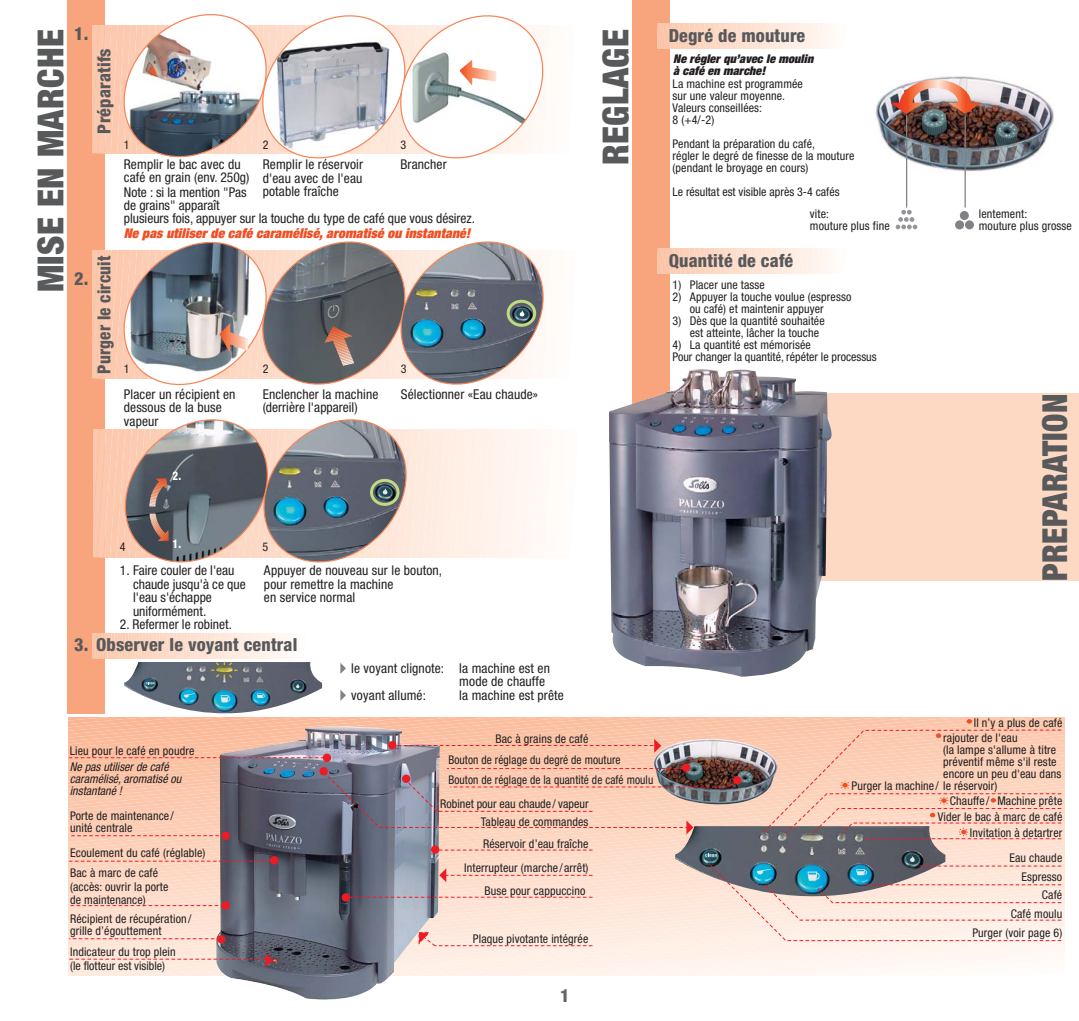
<style>
.page{position:relative;width:1079px;height:1021px;background:#fff}
.page>*{position:absolute;margin:0;border:0;box-sizing:border-box;transform-origin:0 0}
.t1{font:900 condensed 36px "Helvetica Neue";letter-spacing:.01em;color:#58595b}
.t2{font:900 condensed 34.5px "Helvetica Neue";letter-spacing:.01em;color:#58595b;scale:.95 1}
.t3{font:800 condensed 18px "Helvetica Neue";letter-spacing:.01em;color:#58595b}
.t4{font:800 condensed 18px "Helvetica Neue";letter-spacing:.01em;color:#58595b;scale:.95 1}
.t5{font:800 condensed 18px "Helvetica Neue";color:#636466}
.t6{font:condensed 13.5px/13.5px "Helvetica Neue";letter-spacing:.01em;color:#231f20}
.t7{font:italic 900 expanded 13.5px "Helvetica Neue";letter-spacing:.01em;color:#f04e23}
.t8{font:condensed 12px/12px "Helvetica Neue";letter-spacing:.01em;color:#231f20}
.t9{font:condensed 12px "Helvetica Neue";letter-spacing:.01em;color:#231f20;scale:.95 1}
.t10{font:italic condensed 12px/12px "Helvetica Neue";color:#231f20}
.t11{font:italic 900 expanded 12px/12px "Helvetica Neue";color:#231f20}
.t12{font:800 condensed 12px "Helvetica Neue";color:#fff;scale:.9 1}
</style>
<div class="page">
<div style="left:815px;top:393px;width:263px;height:188px;background:#fdd9c4"></div>
<div style="left:67px;top:0;width:38px;height:713px;background:#f8a57e"></div>
<div style="left:631px;top:0;width:38px;height:425px;background:#f8a57e"></div>
<svg style="left:895px;top:210px;width:22px;height:19px"></svg>
<svg style="left:954px;top:220px;width:9px;height:9px"></svg>
<div style="left:964px;top:220px;width:9px;height:9px;background:#808285;border-radius:50%"></div>
<div style="left:959px;top:211px;width:9px;height:9px;background:#808285;border-radius:50%"></div>
<svg style="left:657px;top:248px;width:176px;height:26px;background:#fde0d0"></svg>
<svg style="left:657px;top:23px;width:176px;height:26px;background:#fde0d0"></svg>
<img style="left:875px;top:76px;width:179px;height:98px">
<img style="left:216px;top:839px;width:223px;height:161px">
<img style="left:738px;top:839px;width:207px;height:14px">
<svg style="left:966px;top:80px;width:15px;height:34px"></svg>
<hr style="left:965px;top:80px;width:1px;height:34px;background:#f04e23">
<hr style="left:963px;top:80px;width:2px;height:34px;background:#f15829">
<hr style="left:961px;top:80px;width:2px;height:34px;background:#f26130">
<hr style="left:960px;top:80px;width:2px;height:34px;background:#f26b39">
<img style="left:892px;top:80px;width:68px;height:34px">
<hr style="left:891px;top:80px;width:1px;height:34px;background:#ed2224">
<hr style="left:890px;top:80px;width:1px;height:34px;background:#ed1c24">
<hr style="left:905px;top:115px;width:2px;height:92px;background:#808285">
<hr style="left:964px;top:114px;width:1px;height:93px;background:#808285">
<img style="left:609px;top:369px;width:222px;height:307px">
<svg style="left:340px;top:663px;width:6px;height:11px"></svg>
<svg style="left:324px;top:839px;width:414px;height:14px;background:#c0aaa5"></svg>
<svg style="left:92px;top:14px;width:452px;height:145px"></svg>
<svg style="left:68px;top:717px;width:993px;height:122px;background:#d8b2a4"></svg>
<svg style="left:92px;top:241px;width:454px;height:322px"></svg>
<svg style="left:340px;top:690px;width:6px;height:10px"></svg>
<svg style="left:69px;top:853px;width:995px;height:122px;background:#d3c4c0"></svg>
<img style="left:159px;top:662px;width:163px;height:51px">
<svg style="left:92px;top:633px;width:215px;height:69px"></svg>
<p class="t1" style="left:38px;top:292px;width:264px;rotate:-90deg">MISE EN MARCHE</p>
<p class="t3" style="left:74px;top:27px;width:16px">1.</p>
<p class="t3" style="left:97px;top:134px;width:86px;rotate:-90deg">Préparatifs</p>
<p class="t3" style="left:74px;top:272px;width:16px">2.</p>
<p class="t4" style="left:97px;top:374px;width:126px;rotate:-90deg">Purger le circuit</p>
<p class="t8" style="left:124px;top:140px;width:7px">1</p>
<p class="t8" style="left:263px;top:140px;width:7px">2</p>
<p class="t8" style="left:400px;top:140px;width:7px">3</p>
<p class="t6" style="left:124px;top:187px;width:353px;line-height:12.8px">Note : si la mention "Pas<br>de grains" apparaît<br>plusieurs fois, appuyer sur la touche du type de café que vous désirez.</p>
<p class="t6" style="left:124px;top:159px;width:127px;line-height:12.8px">Remplir le bac avec du café en grain (env. 250g)</p>
<p class="t6" style="left:263px;top:159px;width:102px;text-align:justify">Remplir le réservoir d'eau avec de l'eau potable fraîche</p>
<p class="t6" style="left:400px;top:159px;width:48px">Brancher</p>
<p class="t7" style="left:124px;top:228px;width:350px">Ne pas utiliser de café caramélisé,aromatisé ou instantané!</p>
<p class="t8" style="left:124px;top:364px;width:7px">1</p>
<p class="t8" style="left:263px;top:364px;width:7px">2</p>
<p class="t8" style="left:401px;top:364px;width:7px">3</p>
<p class="t6" style="left:124px;top:388px;width:113px">Placer un récipient en dessous de la buse vapeur</p>
<p class="t6" style="left:263px;top:388px;width:117px">Enclencher la machine (derrière l'appareil)</p>
<p class="t6" style="left:401px;top:388px;width:139px">Sélectionner «Eau chaude»</p>
<p class="t12" style="left:172px;top:472px;width:11px">2.</p>
<p class="t12" style="left:172px;top:539px;width:11px">1.</p>
<p class="t8" style="left:120px;top:542px;width:7px">4</p>
<p class="t8" style="left:262px;top:542px;width:7px">5</p>
<p class="t6" style="left:133px;top:565px;width:114px;text-indent:-13px">1. Faire couler de l'eau chaude jusqu'à ce que l'eau s'échappe uniformément.</p>
<p class="t6" style="left:120px;top:619px;width:113px">2. Refermer le robinet.</p>
<p class="t6" style="left:264px;top:565px;width:180px">Appuyer de nouveau sur le bouton, pour remettre la machine<br>en service normal</p>
<p class="t3" style="left:74px;top:638px;width:225px">3. Observer le voyant central</p>
<p class="t6" style="left:351px;top:662px;width:200px">le voyant clignote: la machine est en</p>
<p class="t6" style="left:459px;top:675px;width:87px">mode de chauffe</p>
<p class="t6" style="left:351px;top:689px;width:76px">voyant allumé:</p>
<p class="t6" style="left:459px;top:689px;width:106px">la machine est prête</p>
<p class="t1" style="left:602px;top:165px;width:137px;rotate:-90deg">REGLAGE</p>
<p class="t8" style="left:70px;top:745px;width:126px">Lieu pour le café en poudre</p>
<p class="t10" style="left:70px;top:762px;width:115px">Ne pas utiliserde café caramélisé,aromatisé ou instantané !</p>
<p class="t8" style="left:70px;top:810px;width:105px">Porte de maintenance/ unité centrale</p>
<p class="t8" style="left:70px;top:844px;width:137px;line-height:20px">Ecoulement du café (réglable)<br>Bac à marc de café</p>
<p class="t8" style="left:70px;top:880px;width:100px;line-height:13.2px">(accès: ouvrir la porte de maintenance)</p>
<p class="t8" style="left:70px;top:914px;width:123px">Récipient de récupération/ grille d’égouttement</p>
<p class="t8" style="left:70px;top:946px;width:107px;line-height:13.8px">Indicateur du trop plein (le flotteur est visible)</p>
<p class="t8" style="left:495px;top:733px;width:94px">Bac à grains de café</p>
<p class="t9" style="left:448px;top:755px;width:183px">Bouton de réglage du degré de mouture</p>
<p class="t9" style="left:448px;top:775px;width:217px">Bouton de réglage de la quantité de café moulu</p>
<p class="t8" style="left:440px;top:798px;width:150px">Robinet pour eau chaude/ vapeur</p>
<p class="t8" style="left:481px;top:816px;width:109px">Tableau de commandes</p>
<p class="t8" style="left:483px;top:838px;width:107px">Réservoir d’eau fraîche</p>
<p class="t8" style="left:464px;top:862px;width:126px">Interrupteur (marche/arrêt)</p>
<p class="t8" style="left:484px;top:885px;width:102px">Buse pour cappuccino</p>
<p class="t8" style="left:473px;top:933px;width:117px">Plaque pivotante intégrée</p>
<p class="t5" style="left:560px;top:989px;width:11px">1</p>
<p class="t3" style="left:668px;top:29px;width:138px">Degré de mouture</p>
<p class="t11" style="left:673px;top:53px;width:144px">Ne régler qu’avec le moulin à café en marche!</p>
<p class="t8" style="left:672px;top:79px;width:132px">La machine est programmée sur une valeur moyenne.<br>Valeurs conseillées:<br>8 (+4/-2)</p>
<p class="t8" style="left:672px;top:139px;width:183px">Pendant la préparation du café,<br>régler le degré de finesse de la mouture (pendant le broyage en cours)</p>
<p class="t8" style="left:672px;top:187px;width:168px">Le résultat est visible après 3-4 cafés</p>
<p class="t8" style="left:809px;top:209px;width:81px">vite:<br>mouture plus fine</p>
<p class="t8" style="left:978px;top:209px;width:94px">lentement:<br>mouture plus grosse</p>
<p class="t3" style="left:668px;top:254px;width:126px">Quantité de café</p>
<p class="t8" style="left:672px;top:280px;width:94px">1) Placer une tasse</p>
<p class="t8" style="left:689px;top:292px;width:163px;text-indent:-17px">2) Appuyer la touche voulue (espresso ou café) et maintenir appuyer</p>
<p class="t8" style="left:689px;top:316px;width:136px;text-indent:-17px">3) Dès que la quantité souhaitée est atteinte, lâcher la touche</p>
<p class="t8" style="left:672px;top:340px;width:206px">4) La quantité est mémorisée<br>Pour changer la quantité, répéter le processus</p>
<p class="t2" style="left:1042px;top:581px;width:199px;rotate:-90deg">PREPARATION</p>
<p class="t8" style="left:943px;top:716px;width:121px;line-height:14.7px;text-indent:30px">Il n’y a plus de café rajouter de l'eau</p>
<p class="t8" style="left:943px;top:744px;width:114px">(la lampe s'allume à titre</p>
<p class="t8" style="left:943px;top:756px;width:115px">préventif même s'il reste</p>
<p class="t8" style="left:943px;top:768px;width:120px">encore un peu d'eau dans</p>
<p class="t8" style="left:851px;top:781px;width:147px">Purger la machine/ le réservoir)</p>
<p class="t8" style="left:937px;top:794px;width:126px;line-height:15.8px;text-align:right">Machine prête<br>Vider le bac à marc de café<br>Invitation à detartrer</p>
<p class="t8" style="left:949px;top:795px;width:41px">Chauffe/</p>
<p class="t8" style="left:1009px;top:849px;width:54px;line-height:18.6px;text-align:right">Eau chaude<br>Espresso<br>Café<br>Café moulu</p>
<p class="t8" style="left:972px;top:927px;width:91px">Purger (voir page 6)</p>
</div>
